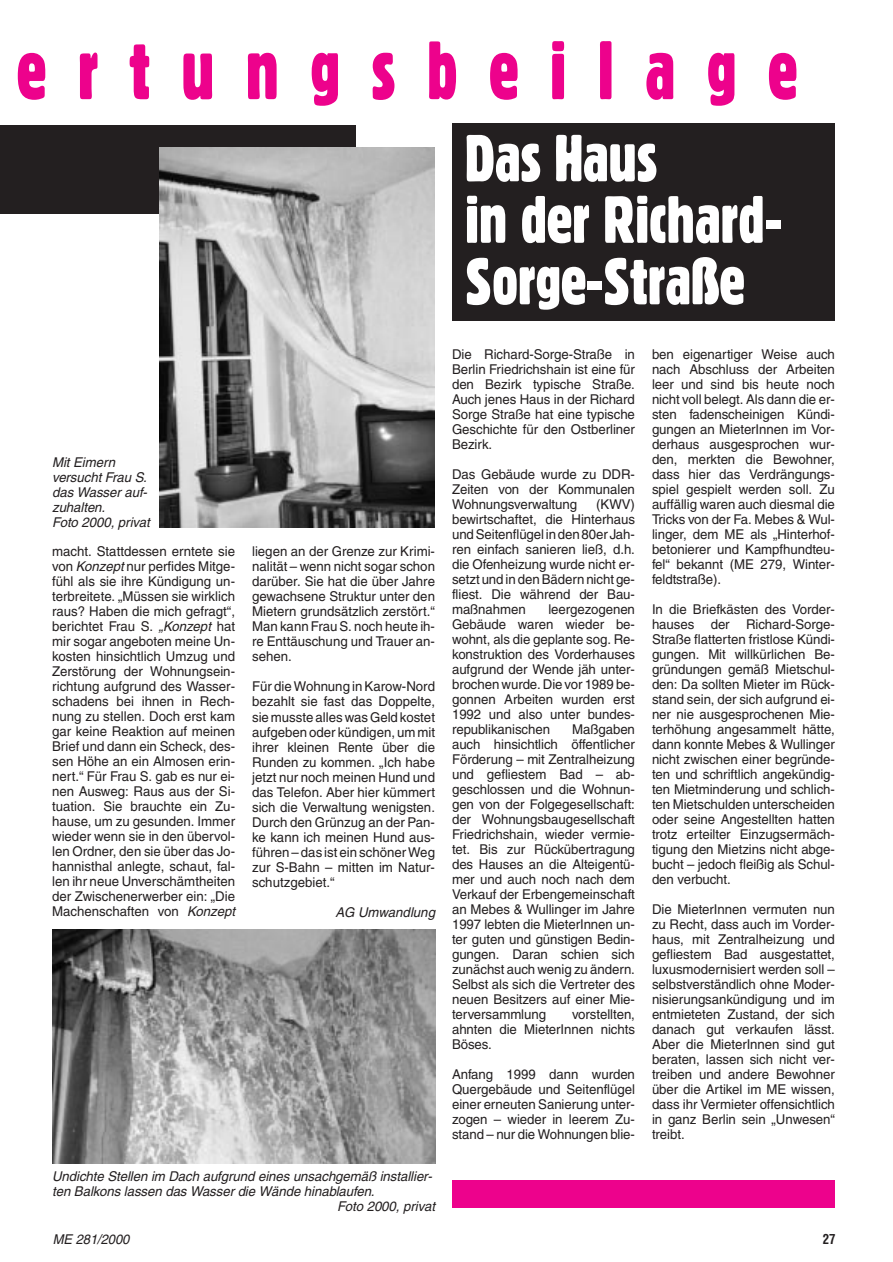
<style>
.page{position:relative;width:893px;height:1262px;background:#fff}
.page>*{position:absolute;margin:0;border:0;box-sizing:border-box;transform-origin:0 0}
.t1{font:79.5px "Gothic 821 Condensed BT";letter-spacing:.4em;color:#ed028c;scale:.95 1}
.t2{font:64.5px/61.5px "Gothic 821 Condensed BT";letter-spacing:-.015em;color:#fff}
.t3{font:13.5px/15px "Helvetica";letter-spacing:-.005em;color:#231f20;text-align:justify}
.t4{font:italic 13.5px/15px "Helvetica";letter-spacing:-.005em;color:#231f20}
.t5{font:italic 13.5px "Helvetica";letter-spacing:-.005em;color:#231f20;scale:.96 1}
.t6{font:700 condensed 13.5px "Helvetica";color:#231f20;scale:.96 1}
.s1{font-style:italic}
</style>
<div class="page">
<div style="left:1px;top:125px;width:355px;height:89px;background:#231f20"></div>
<div style="left:452px;top:124px;width:382px;height:197px;background:#231f20"></div>
<img style="left:52px;top:929px;width:383px;height:234px">
<img style="left:159px;top:147px;width:276px;height:381px">
<div style="left:452px;top:1180px;width:382px;height:28px;background:#ed028c"></div>
<h1 class="t1" style="left:16px;top:41px;width:824px">ertungsbeilage</h1>
<h2 class="t2" style="left:465px;top:130px;width:319px">Das Haus<br>in der Richard-<br>Sorge-Straße</h2>
<p class="t3" style="left:452px;top:348px;width:184px">Die Richard-Sorge-Straße in Berlin Friedrichshain ist eine für den Bezirk typische Straße.<br>Auch jenes Haus in der Richard Sorge Straße hat eine typische Geschichte für den Ostberliner Bezirk.</p>
<p class="t3" style="left:452px;top:468px;width:184px">Das Gebäude wurde zu DDR-Zeiten von der Kommunalen Wohnungsverwaltung</p>
<p class="t3" style="left:652px;top:348px;width:184px">ben eigenartiger Weise auch nach Abschluss der Arbeiten leer und sind bis heute noch nicht voll belegt. Als dann die er&shy;sten fadenscheinigen Kündi&shy;gungen an MieterInnen im Vor&shy;derhaus ausgesprochen wur&shy;den, merkten die Bewohner, dass hier das Verdrängungs&shy;spiel gespielt werden soll. Zu auffällig waren auch diesmal die Tricks von der Fa. Mebes &amp; Wul&shy;linger, dem ME als „Hinterhof&shy;betonierer und Kampfhundteu&shy;fel“ bekannt (ME 279, Winter&shy;feldtstraße).</p>
<p class="t3" style="left:652px;top:603px;width:184px">In die Briefkästen des Vorder&shy;hauses der Richard-Sorge-Straße flatterten fristlose Kündi&shy;gungen. Mit willkürlichen Be&shy;gründungen gemäß Mietschul&shy;den: Da sollten Mieter im Rück&shy;stand sein, der sich aufgrund ei&shy;ner nie ausgesprochenen Mie&shy;terhöhung angesammelt hätte, dann konnte Mebes &amp; Wullinger nicht zwischen einer begründe&shy;ten und schriftlich angekündig&shy;ten Mietminderung und schlich&shy;ten Mietschulden unterscheiden oder seine Angestellten hatten trotz erteilter Einzugsermäch&shy;tigung den Mietzins nicht abge&shy;bucht – jedoch fleißig als Schul&shy;den verbucht.</p>
<p class="t3" style="left:652px;top:903px;width:184px">Die MieterInnen vermuten nun zu Recht, dass auch im Vorder&shy;haus, mit Zentralheizung und gefliestem Bad ausgestattet, luxusmodernisiert werden soll – selbstverständlich ohne Moder&shy;nisierungsankündigung und im entmieteten Zustand, der sich danach gut verkaufen lässt.<br>Aber die MieterInnen sind gut beraten, lassen sich nicht ver&shy;treiben und andere Bewohner über die Artikel im ME wissen, dass ihr Vermieter offensichtlich in ganz Berlin sein „Unwesen“ treibt.</p>
<p class="t4" style="left:52px;top:456px;width:99px">Mit Eimern versucht Frau S. das Wasser auf&shy;zuhalten.<br>Foto 2000, privat</p>
<p class="t3" style="left:452px;top:498px;width:184px;text-indent:144px">(KWV) bewirtschaftet, die Hinterhaus und Seitenflügel in den 80er Jah&shy;ren einfach sanieren ließ, d.h. die Ofenheizung wurde nicht er&shy;setzt und in den Bädern nicht ge&shy;fliest. Die während der Bau&shy;maßnahmen</p>
<p class="t3" style="left:52px;top:545px;width:184px">macht. Stattdessen erntete sie von <span class="s1">Konzept</span> nur perfides Mitge&shy;fühl als sie ihre Kündigung un&shy;terbreitete. „Müssen sie wirklich raus? Haben die mich gefragt“, berichtet Frau S. <span class="s1">„Konzept</span> hat mir sogar angeboten meine Un&shy;kosten hinsichtlich Umzug und Zerstörung der Wohnungsein&shy;richtung aufgrund des Wasser&shy;schadens bei ihnen in Rech&shy;nung zu stellen. Doch erst kam gar keine Reaktion auf meinen Brief und dann ein Scheck, des&shy;sen Höhe an ein Almosen erin&shy;nert.“ Für Frau S. gab es nur ei&shy;nen Ausweg: Raus aus der Si&shy;tuation. Sie brauchte ein Zu&shy;hause, um zu gesunden. Immer wieder wenn sie in den übervol&shy;len Ordner, den sie über das Jo&shy;hannisthal anlegte, schaut, fal&shy;len ihr neue Unverschämtheiten der Zwischenerwerber ein: „Die Machenschaften von <span class="s1">Konzept</span></p>
<p class="t3" style="left:252px;top:545px;width:184px">liegen an der Grenze zur Krimi&shy;nalität – wenn nicht sogar schon darüber. Sie hat die über Jahre gewachsene Struktur unter den Mietern grundsätzlich zerstört.“ Man kann Frau S. noch heute ih&shy;re Enttäuschung und Trauer an&shy;sehen.</p>
<p class="t3" style="left:452px;top:603px;width:184px;text-indent:96px">leergezogenen Gebäude waren wieder be&shy;wohnt, als die geplante sog. Re&shy;konstruktion des Vorderhauses aufgrund der Wende jäh unter&shy;brochen wurde. Die vor 1989 be&shy;gonnen Arbeiten wurden erst 1992 und also unter bundes&shy;republikanischen</p>
<p class="t3" style="left:252px;top:680px;width:184px">Für die Wohnung in Karow-Nord bezahlt sie fast das Doppelte, sie musste alles was Geld kostet aufgeben oder kündigen, um mit ihrer kleinen Rente über die Runden zu kommen. „Ich habe jetzt nur noch meinen Hund und das Telefon. Aber hier kümmert sich die Verwaltung wenigsten.<br>Durch den Grünzug an der Pan&shy;ke kann ich meinen Hund aus&shy;führen – das ist ein schöner Weg zur S-Bahn – mitten im Natur&shy;schutzgebiet.“</p>
<p class="t4" style="left:335px;top:905px;width:101px">AG Umwandlung</p>
<p class="t3" style="left:452px;top:723px;width:184px;text-indent:120px">Maßgaben auch hinsichtlich öffentlicher Förderung – mit Zentralheizung und gefliestem Bad – ab&shy;geschlossen und die Wohnun&shy;gen von der Folgegesellschaft: der Wohnungsbaugesellschaft Friedrichshain, wieder vermie&shy;tet. Bis zur Rückübertragung des Hauses an die Alteigentü&shy;mer und auch noch nach dem Verkauf der Erbengemeinschaft an Mebes &amp; Wullinger im Jahre 1997 lebten die MieterInnen un&shy;ter guten und günstigen Bedin&shy;gungen. Daran schien sich zunächst auch wenig zu ändern.<br>Selbst als sich die Vertreter des neuen Besitzers auf einer Mie&shy;terversammlung</p>
<p class="t3" style="left:452px;top:1008px;width:184px;text-indent:120px">vorstellten, ahnten die MieterInnen nichts Böses.</p>
<p class="t3" style="left:452px;top:1068px;width:184px">Anfang 1999 dann wurden Quergebäude und Seitenflügel einer erneuten Sanierung unter&shy;zogen – wieder in leerem Zu&shy;stand – nur die Wohnungen blie-</p>
<p class="t4" style="left:52px;top:1169px;width:380px">Undichte Stellen im Dach aufgrund eines unsachgemäß installier-</p>
<p class="t4" style="left:52px;top:1184px;width:324px">ten Balkons lassen das Wasser die Wände hinablaufen.</p>
<p class="t4" style="left:337px;top:1199px;width:99px">Foto 2000, privat</p>
<p class="t5" style="left:53px;top:1234px;width:81px">ME 281/2000</p>
<p class="t6" style="left:822px;top:1233px;width:15px">27</p>
</div>
